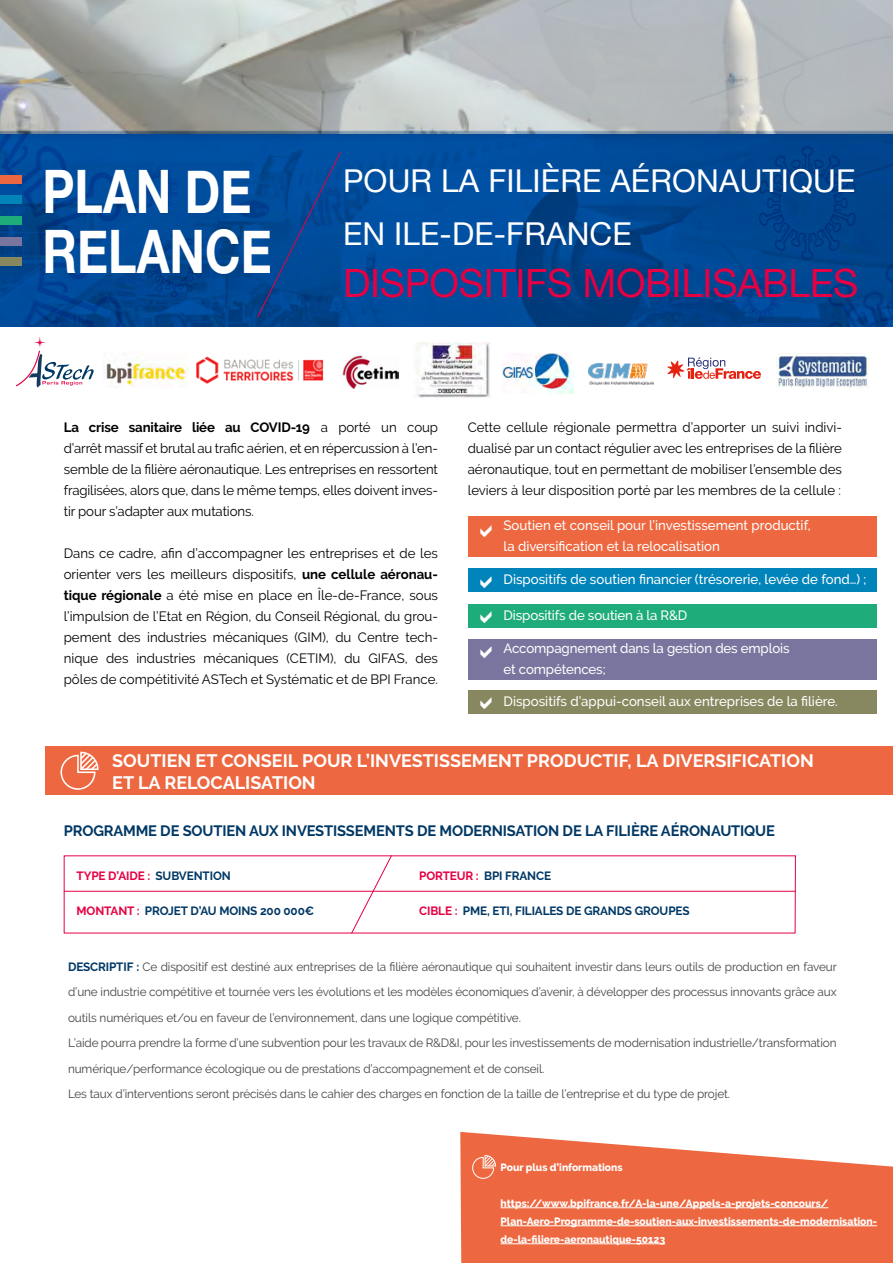
<style>
.page{position:relative;width:893px;height:1263px;background:#fff}
.page>*{position:absolute;margin:0;border:0;box-sizing:border-box;transform-origin:0 0}
.t1{font:700 60px/60px "Helvetica Neue";color:#fff;scale:.8 1}
.t2{font:39px "Helvetica Neue";letter-spacing:-.01em;color:#e50043}
.t3{font:31.5px/52.5px "Helvetica Neue";letter-spacing:.005em;color:#fff}
.t4{font:700 18px/21.6px "Raleway";color:#fff}
.t5{font:700 15px "Raleway";letter-spacing:-.01em;color:#003865}
.t6{font:13.5px/21px "Raleway";color:#000;text-align:justify}
.t7{font:500 13.5px/21px "Raleway";color:#fff}
.t8{font:12px/25.5px "Raleway";letter-spacing:-.01em;color:#444442}
.t9{font:700 12px "Raleway";letter-spacing:-.01em;color:#003865}
.t10{font:700 12px "Raleway";letter-spacing:-.01em;color:#e50043}
.t11{font:800 10.5px/18px "Raleway";color:#fff}
.s1{font-weight:700}
.s2{color:#003865}
.s3{color:#e50043}
.s4{font-weight:700;color:#003865}
</style>
<div class="page">
<div style="left:469px;top:516px;width:408px;height:40px;background:#ed6840"></div>
<div style="left:469px;top:569px;width:408px;height:23px;background:#0084b9"></div>
<div style="left:469px;top:604px;width:408px;height:23px;background:#1eac7a"></div>
<div style="left:469px;top:690px;width:408px;height:23px;background:#87885f"></div>
<div style="left:469px;top:639px;width:408px;height:40px;background:#79759e"></div>
<img style="left:0;top:133px;width:893px;height:194px">
<div style="left:46px;top:746px;width:847px;height:49px;background:#ed6840"></div>
<svg style="left:60px;top:751px;width:39px;height:39px"></svg>
<svg style="left:460px;top:1132px;width:433px;height:131px;background:#ef7d5b"></svg>
<svg style="left:472px;top:1154px;width:24px;height:25px"></svg>
<hr style="left:501px;top:1207px;width:327px;height:1px;background:#fff">
<hr style="left:501px;top:1225px;width:376px;height:1px;background:#fff">
<hr style="left:501px;top:1243px;width:164px;height:1px;background:#fff">
<svg style="left:16px;top:336px;width:78px;height:51px"></svg>
<svg style="left:256px;top:151px;width:86px;height:167px;background:#034895"></svg>
<img style="left:0;top:0;width:893px;height:133px">
<svg style="left:351px;top:855px;width:41px;height:79px"></svg>
<hr style="left:64px;top:891px;width:732px;height:1px;background:#e50043">
<div style="left:0;top:175px;width:21px;height:9px;background:#ed6840"></div>
<div style="left:0;top:195px;width:21px;height:9px;background:#0084b9"></div>
<div style="left:0;top:216px;width:21px;height:8px;background:#1eac7a"></div>
<div style="left:0;top:237px;width:21px;height:9px;background:#79759e"></div>
<div style="left:0;top:257px;width:21px;height:9px;background:#87885f"></div>
<img style="left:106px;top:357px;width:82px;height:31px">
<svg style="left:667px;top:357px;width:94px;height:22px"></svg>
<img style="left:776px;top:353px;width:93px;height:35px">
<img style="left:343px;top:355px;width:55px;height:33px">
<img style="left:416px;top:342px;width:74px;height:55px">
<img style="left:502px;top:353px;width:71px;height:40px">
<img style="left:589px;top:363px;width:64px;height:22px">
<img style="left:196px;top:356px;width:128px;height:28px">
<h1 class="t1" style="left:43px;top:163px;width:288px">PLAN DE<br>RELANCE</h1>
<h3 class="t3" style="left:343px;top:157px;width:514px">POUR LA FILIÈRE AÉRONAUTIQUE<br>EN ILE-DE-FRANCE</h3>
<h2 class="t2" style="left:343px;top:255px;width:517px">DISPOSITIFS MOBILISABLES</h2>
<p class="t6" style="left:64px;top:416px;width:376px"><span class="s1">La crise sanitaire liée au COVID-19</span> a porté un coup d’arrêt massif et brutal au trafic aérien, et en répercussion à l’en&shy;semble de la filière aéronautique. Les entreprises en ressortent fragilisées, alors que, dans le même temps, elles doivent inves&shy;tir pour s’adapter aux mutations.</p>
<p class="t6" style="left:64px;top:542px;width:376px">Dans ce cadre, afin d’accompagner les entreprises et de les orienter vers les meilleurs dispositifs, <span class="s1">une cellule aéronau&shy;tique régionale</span> a été mise en place en Île-de-France, sous l’impulsion de l’Etat en Région, du Conseil Régional, du grou&shy;pement des industries mécaniques (GIM), du Centre tech&shy;nique des industries mécaniques (CETIM), du GIFAS, des pôles de compétitivité ASTech et Systématic et de BPI France.</p>
<p class="t6" style="left:468px;top:416px;width:376px">Cette cellule régionale permettra d’apporter un suivi indivi&shy;dualisé par un contact régulier avec les entreprises de la filière aéronautique, tout en permettant de mobiliser l’ensemble des leviers à leur disposition porté par les membres de la cellule :</p>
<p class="t7" style="left:504px;top:515px;width:309px">Soutien et conseil pour l’investissement productif, la diversification et la relocalisation</p>
<p class="t7" style="left:504px;top:569px;width:364px">Dispositifs de soutien financier (trésorerie, levée de fond…) ;</p>
<p class="t7" style="left:504px;top:605px;width:185px">Dispositifs de soutien à la R&amp;D</p>
<p class="t7" style="left:504px;top:638px;width:288px">Accompagnement dans la gestion des emplois et compétences;</p>
<p class="t7" style="left:504px;top:691px;width:336px">Dispositifs d’appui-conseil aux entreprises de la filière.</p>
<h3 class="t4" style="left:112px;top:750px;width:703px">SOUTIEN ET CONSEIL POUR L’INVESTISSEMENT PRODUCTIF, LA DIVERSIFICATION<br>ET LA RELOCALISATION</h3>
<p class="t5" style="left:64px;top:822px;width:713px">PROGRAMME DE SOUTIEN AUX INVESTISSEMENTS DE MODERNISATION DE LA FILIÈRE AÉRONAUTIQUE</p>
<p class="t10" style="left:77px;top:869px;width:156px">TYPE D’AIDE : <span class="s2">SUBVENTION</span></p>
<p class="t9" style="left:419px;top:869px;width:133px"><span class="s3">PORTEUR :</span> BPI FRANCE</p>
<p class="t9" style="left:77px;top:904px;width:239px"><span class="s3">MONTANT :</span> PROJET D’AU MOINS 200 000€</p>
<p class="t9" style="left:419px;top:904px;width:272px"><span class="s3">CIBLE :</span> PME, ETI, FILIALES DE GRANDS GROUPES</p>
<p class="t8" style="left:68px;top:954px;width:770px"><span class="s4">DESCRIPTIF :</span> Ce dispositif est destiné aux entreprises de la filière aéronautique qui souhaitent investir dans leurs outils de production en faveur d’une industrie compétitive et tournée vers les évolutions et les modèles économiques d’avenir, à développer des processus innovants grâce aux outils numériques et/ou en faveur de l’environnement, dans une logique compétitive.<br>L’aide pourra prendre la forme d’une subvention pour les travaux de R&amp;D&amp;I, pour les investissements de modernisation industrielle/transformation numérique/performance écologique ou de prestations d’accompagnement et de conseil.<br>Les taux d’interventions seront précisés dans le cahier des charges en fonction de la taille de l’entreprise et du type de projet.</p>
<p class="t11" style="left:501px;top:1158px;width:124px">Pour plus d’informations</p>
<p class="t11" style="left:501px;top:1194px;width:378px">https://www.bpifrance.fr/A-la-une/Appels-a-projets-concours/<br>Plan-Aero-Programme-de-soutien-aux-investissements-de-modernisation&shy;de-la-filiere-aeronautique-50123</p>
</div>
